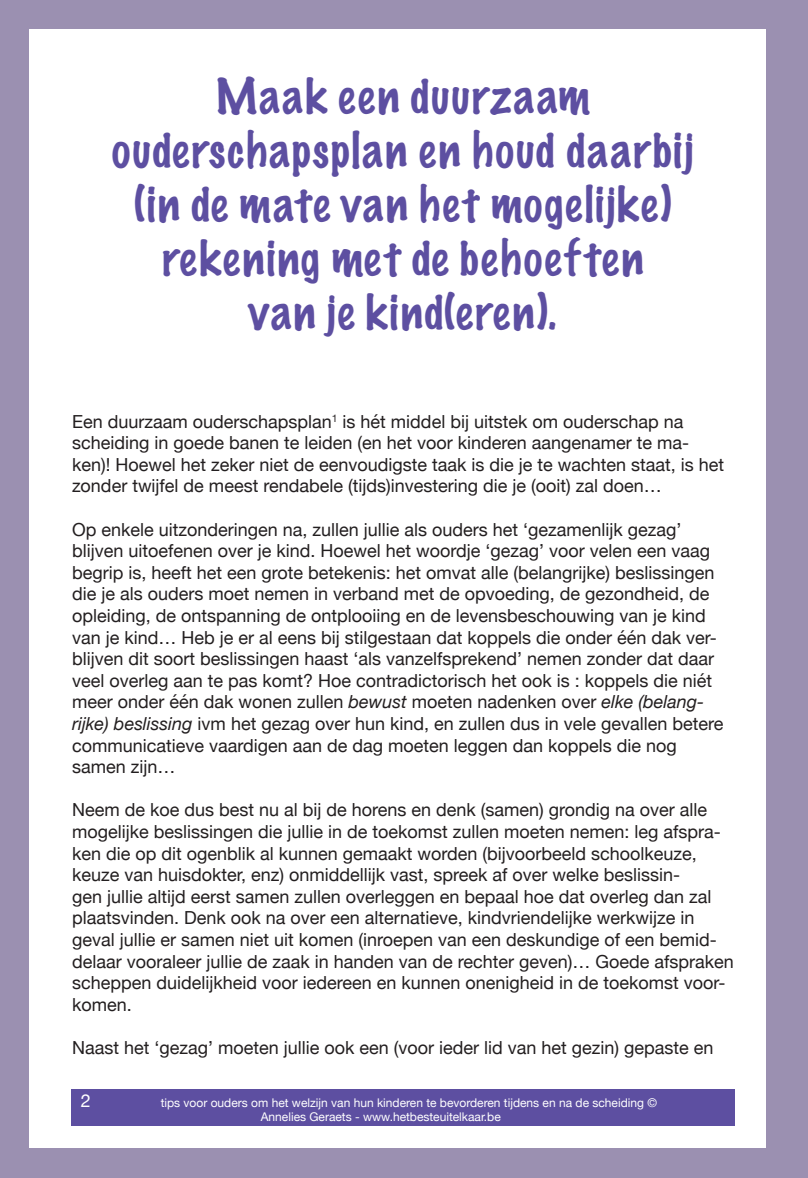
<style>
.page{position:relative;width:808px;height:1178px;background:#9b90b1}
.page>*{position:absolute;margin:0;border:0;box-sizing:border-box;transform-origin:0 0}
.t1{font:100 45px "Marker Felt";letter-spacing:.045em;color:#5d4fa1}
.t2{font:18px/21.6px "Helvetica Neue";color:#231f20}
.t3{font:18px "Helvetica Neue";color:#fff}
.t4{font:12px "Helvetica Neue";color:#fff}
.s1{font-style:italic}
</style>
<div class="page">
<div style="left:29px;top:30px;width:736px;height:1118px;background:#fff"></div>
<div style="left:71px;top:1089px;width:663px;height:36px;background:#5d4fa1"></div>
<p class="t1" style="left:215px;top:60px;width:376px">Maak een duurzaam</p>
<p class="t1" style="left:112px;top:114px;width:583px">ouderschapsplan en houd daarbij</p>
<p class="t1" style="left:134px;top:168px;width:540px">(in de mate van het mogelijke)</p>
<p class="t1" style="left:162px;top:222px;width:483px">rekening met de behoeften</p>
<p class="t1" style="left:249px;top:276px;width:309px">van je kind(eren).</p>
<p class="t2" style="left:72px;top:411px;width:619px">Een duurzaam ouderschapsplan<sup>1</sup> is hét middel bij uitstek om ouderschap na scheiding in goede banen te leiden (en het voor kinderen aangenamer te ma-</p>
<p class="t2" style="left:72px;top:454px;width:654px">ken)! Hoewel het zeker niet de eenvoudigste taak is die je te wachten staat, is het zonder twijfel de meest rendabele (tijds)investering die je (ooit) zal doen…</p>
<p class="t2" style="left:72px;top:519px;width:611px">Op enkele uitzonderingen na, zullen jullie als ouders het ‘gezamenlijk gezag’</p>
<p class="t2" style="left:72px;top:541px;width:646px">blijven uitoefenen over je kind. Hoewel het woordje ‘gezag’ voor velen een vaag begrip is, heeft het een grote betekenis: het omvat alle (belangrijke) beslissingen die je als ouders moet nemen in verband met de opvoeding, de gezondheid, de opleiding, de ontspanning de ontplooiing en de levensbeschouwing van je kind van je kind… Heb je er al eens bij stilgestaan dat koppels die onder één dak ver&shy;blijven dit soort beslissingen haast ‘als vanzelfsprekend’ nemen zonder dat daar veel overleg aan te pas komt? Hoe contradictorisch het ook is : koppels die niét meer onder één dak wonen zullen <span class="s1">bewust</span> moeten nadenken over <span class="s1">elke (belang-</span></p>
<p class="t2" style="left:72px;top:714px;width:653px"><span class="s1">rijke) beslissing</span> ivm het gezag over hun kind, en zullen dus in vele gevallen betere communicatieve vaardigen aan de dag moeten leggen dan koppels die nog</p>
<p class="t2" style="left:72px;top:757px;width:105px">samen zijn…</p>
<p class="t2" style="left:72px;top:800px;width:650px">Neem de koe dus best nu al bij de horens en denk (samen) grondig na over alle mogelijke beslissingen die jullie in de toekomst zullen moeten nemen: leg afspra-</p>
<p class="t2" style="left:72px;top:843px;width:663px">ken die op dit ogenblik al kunnen gemaakt worden (bijvoorbeeld schoolkeuze, keuze van huisdokter, enz) onmiddellijk vast, spreek af over welke beslissin-<br>gen jullie altijd eerst samen zullen overleggen en bepaal hoe dat overleg dan zal plaatsvinden. Denk ook na over een alternatieve, kindvriendelijke werkwijze in geval jullie er samen niet uit komen (inroepen van een deskundige of een bemid&shy;delaar vooraleer jullie de zaak in handen van de rechter geven)… Goede afspraken scheppen duidelijkheid voor iedereen en kunnen onenigheid in de toekomst voor&shy;komen.</p>
<p class="t2" style="left:72px;top:1038px;width:643px">Naast het ‘gezag’ moeten jullie ook een (voor ieder lid van het gezin) gepaste en</p>
<p class="t3" style="left:81px;top:1087px;width:12px">2</p>
<p class="t4" style="left:161px;top:1094px;width:498px">tips voor ouders om het welzijn van hun kinderen te bevorderen tijdens en na de scheiding ©</p>
<p class="t4" style="left:261px;top:1108px;width:241px">Annelies Geraets - www.hetbesteuitelkaar.be</p>
</div>
